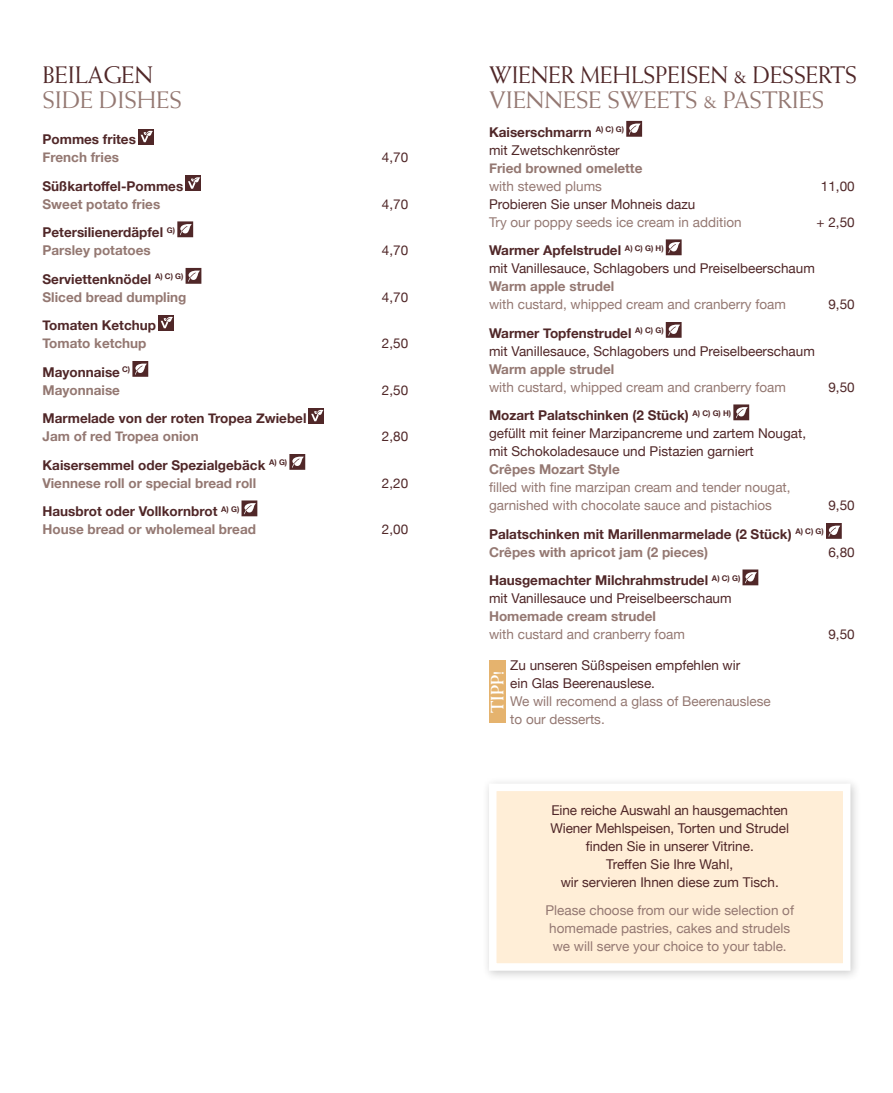
<style>
.page{position:relative;width:893px;height:1093px;background:#fff}
.page>*{position:absolute;margin:0;border:0;box-sizing:border-box;transform-origin:0 0}
.t1{font:24px "Weiss";color:#947872}
.t2{font:24px "Weiss";color:#502728;scale:.95 1}
.t3{font:24px "Weiss";color:#502728}
.t4{font:700 18px "Weiss";color:#fff}
.t5{font:13.5px/18px "Helvetica Neue";color:#502728}
.t6{font:13.5px/18px "Helvetica Neue";color:#947872}
.t7{font:700 13.5px/18px "Helvetica Neue";color:#947872}
.t8{font:700 13.5px/18px "Helvetica Neue";color:#502728}
.s1{color:#947872}
.s2{color:#502728}
.s3{font-weight:700}
</style>
<div class="page">
<div style="left:482px;top:776px;width:380px;height:206px;background:#000;opacity:.2"></div>
<div style="left:489px;top:783px;width:361px;height:188px;background:#ffeed7;border:7px solid #fff"></div>
<svg style="left:626px;top:121px;width:16px;height:16px"></svg>
<svg style="left:666px;top:239px;width:16px;height:16px"></svg>
<svg style="left:666px;top:322px;width:15px;height:16px"></svg>
<svg style="left:733px;top:404px;width:16px;height:16px"></svg>
<svg style="left:826px;top:523px;width:16px;height:16px"></svg>
<svg style="left:743px;top:569px;width:15px;height:16px"></svg>
<div style="left:489px;top:660px;width:16px;height:63px;background:#e5b36e"></div>
<div style="left:138px;top:129px;width:15px;height:15px;background:#502728"></div>
<svg style="left:141px;top:130px;width:12px;height:12px"></svg>
<div style="left:185px;top:175px;width:16px;height:16px;background:#502728"></div>
<svg style="left:188px;top:177px;width:12px;height:12px"></svg>
<svg style="left:177px;top:221px;width:16px;height:16px"></svg>
<svg style="left:186px;top:268px;width:15px;height:16px"></svg>
<div style="left:158px;top:315px;width:16px;height:15px;background:#502728"></div>
<svg style="left:161px;top:316px;width:12px;height:12px"></svg>
<svg style="left:132px;top:361px;width:16px;height:16px"></svg>
<div style="left:309px;top:408px;width:15px;height:15px;background:#502728"></div>
<svg style="left:311px;top:409px;width:12px;height:12px"></svg>
<svg style="left:289px;top:454px;width:16px;height:16px"></svg>
<svg style="left:242px;top:500px;width:15px;height:16px"></svg>
<h1 class="t3" style="left:43px;top:61px;width:112px">BEILAGEN</h1>
<h1 class="t1" style="left:43px;top:86px;width:141px">SIDE DISHES</h1>
<p class="t8" style="left:43px;top:131px;width:95px">Pommes frites</p>
<p class="t7" style="left:43px;top:149px;width:78px">French fries</p>
<p class="t5" style="left:382px;top:149px;width:28px">4,70</p>
<p class="t8" style="left:43px;top:177px;width:142px">Süßkartoffel-Pommes</p>
<p class="t7" style="left:43px;top:195px;width:119px">Sweet potato fries</p>
<p class="t5" style="left:382px;top:196px;width:28px">4,70</p>
<p class="t8" style="left:43px;top:224px;width:134px">Petersilienerdäpfel <sup>G)<br></sup><span class="s1">Parsley potatoes</span></p>
<p class="t5" style="left:382px;top:242px;width:28px">4,70</p>
<p class="t7" style="left:43px;top:270px;width:145px"><span class="s2">Serviettenknödel</span> <sup>A)</sup> <sup>C)</sup> <sup>G)<br></sup>Sliced bread dumpling</p>
<p class="t5" style="left:382px;top:289px;width:28px">4,70</p>
<p class="t8" style="left:43px;top:317px;width:115px">Tomaten Ketchup</p>
<p class="t7" style="left:43px;top:335px;width:105px">Tomato ketchup</p>
<p class="t5" style="left:382px;top:335px;width:28px">2,50</p>
<p class="t8" style="left:43px;top:363px;width:89px">Mayonnaise <sup>C)<br></sup><span class="s1">Mayonnaise</span></p>
<p class="t5" style="left:382px;top:382px;width:28px">2,50</p>
<p class="t8" style="left:43px;top:410px;width:265px">Marmelade von der roten Tropea Zwiebel</p>
<p class="t7" style="left:43px;top:428px;width:158px">Jam of red Tropea onion</p>
<p class="t5" style="left:382px;top:428px;width:28px">2,80</p>
<p class="t7" style="left:43px;top:456px;width:246px"><span class="s2">Kaisersemmel oder Spezialgebäck</span> <sup>A)</sup> <sup>G)<br></sup>Viennese roll or special bread roll</p>
<p class="t5" style="left:382px;top:475px;width:28px">2,20</p>
<p class="t7" style="left:43px;top:503px;width:215px"><span class="s2">Hausbrot oder Vollkornbrot</span> <sup>A)</sup> <sup>G)<br></sup>House bread or wholemeal bread</p>
<p class="t5" style="left:382px;top:521px;width:28px">2,00</p>
<h1 class="t2" style="left:489px;top:61px;width:389px">WIENER MEHLSPEISEN &amp; DESSERTS</h1>
<h1 class="t1" style="left:489px;top:86px;width:337px">VIENNESE SWEETS &amp; PASTRIES</h1>
<p class="t5" style="left:489px;top:124px;width:137px"><span class="s3">Kaiserschmarrn</span> <sup>A)</sup> <sup>C)</sup> <sup>G) </sup>mit Zwetschkenröster</p>
<p class="t7" style="left:489px;top:159px;width:155px">Fried browned omelette</p>
<p class="t6" style="left:489px;top:178px;width:115px">with stewed plums</p>
<p class="t5" style="left:821px;top:178px;width:35px">11,00</p>
<p class="t5" style="left:489px;top:196px;width:208px">Probieren Sie unser Mohneis dazu</p>
<p class="t6" style="left:489px;top:214px;width:254px">Try our poppy seeds ice cream in addition</p>
<p class="t5" style="left:817px;top:214px;width:40px">+ 2,50</p>
<p class="t5" style="left:489px;top:242px;width:327px"><span class="s3">Warmer Apfelstrudel</span> <sup>A)</sup> <sup>C)</sup> <sup>G)</sup> <sup>H)<br></sup>mit Vanillesauce, Schlagobers und Preiselbeerschaum</p>
<p class="t7" style="left:489px;top:278px;width:127px">Warm apple strudel</p>
<p class="t6" style="left:489px;top:296px;width:298px">with custard, whipped cream and cranberry foam</p>
<p class="t5" style="left:828px;top:296px;width:28px">9,50</p>
<p class="t5" style="left:489px;top:325px;width:327px"><span class="s3">Warmer Topfenstrudel</span> <sup>A)</sup> <sup>C)</sup> <sup>G)<br></sup>mit Vanillesauce, Schlagobers und Preiselbeerschaum</p>
<p class="t7" style="left:489px;top:360px;width:127px">Warm apple strudel</p>
<p class="t6" style="left:489px;top:379px;width:298px">with custard, whipped cream and cranberry foam</p>
<p class="t5" style="left:828px;top:379px;width:28px">9,50</p>
<p class="t5" style="left:489px;top:407px;width:319px"><span class="s3">Mozart Palatschinken (2 Stück)</span> <sup>A)</sup> <sup>C)</sup> <sup>G)</sup> <sup>H)<br></sup>gefüllt mit feiner Marzipancreme und zartem Nougat, mit Schokoladesauce und Pistazien garniert</p>
<p class="t7" style="left:489px;top:461px;width:132px">Crêpes Mozart Style</p>
<p class="t6" style="left:489px;top:479px;width:303px">filled with fine marzipan cream and tender nougat, garnished with chocolate sauce and pistachios</p>
<p class="t5" style="left:828px;top:497px;width:28px">9,50</p>
<p class="t8" style="left:489px;top:525px;width:336px">Palatschinken mit Marillenmarmelade (2 Stück) <sup>A)</sup> <sup>C)</sup> <sup>G)<br></sup><span class="s1">Crêpes with apricot jam (2 pieces)</span></p>
<p class="t5" style="left:828px;top:544px;width:28px">6,80</p>
<p class="t5" style="left:489px;top:572px;width:253px"><span class="s3">Hausgemachter Milchrahmstrudel</span> <sup>A)</sup> <sup>C)</sup> <sup>G) </sup>mit Vanillesauce und Preiselbeerschaum</p>
<p class="t7" style="left:489px;top:608px;width:168px">Homemade cream strudel</p>
<p class="t6" style="left:489px;top:626px;width:198px">with custard and cranberry foam</p>
<p class="t5" style="left:828px;top:626px;width:28px">9,50</p>
<p class="t5" style="left:510px;top:657px;width:232px">Zu unseren Süßspeisen empfehlen wir ein Glas Beerenauslese.</p>
<p class="t6" style="left:510px;top:693px;width:262px">We will recomend a glass of Beerenauslese to our desserts.</p>
<h2 class="t4" style="left:487px;top:713px;width:44px;rotate:-90deg">TIPP!</h2>
<p class="t5" style="left:550px;top:801px;width:240px;text-align:center">Eine reiche Auswahl an hausgemachten Wiener Mehlspeisen, Torten und Strudel finden Sie in unserer Vitrine.<br>Treffen Sie Ihre Wahl,<br>wir servieren Ihnen diese zum Tisch.</p>
<p class="t6" style="left:545px;top:902px;width:250px">Please choose from our wide selection of homemade pastries, cakes and strudels we will serve your choice to your table.</p>
</div>
